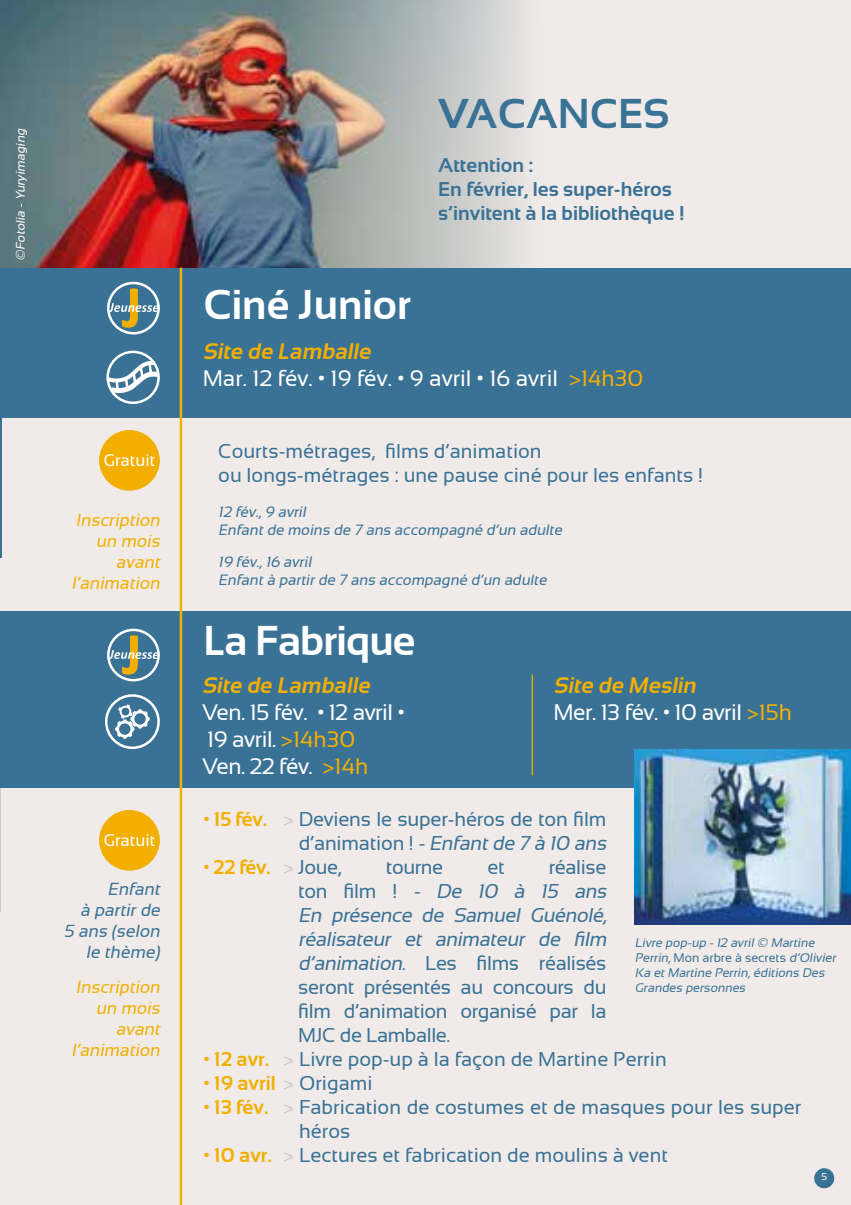
<style>
.page{position:relative;width:851px;height:1205px;background:#fff}
.page>*{position:absolute;margin:0;border:0;box-sizing:border-box;transform-origin:0 0}
.t1{font:700 41.75px "Sansation";letter-spacing:-.01em;color:#fff}
.t2{font:700 41.75px "Sansation";color:#3a7296}
.t3{font:22.5px/27px "Sansation";letter-spacing:-.02em;color:#fff}
.t4{font:22.5px/27px "Sansation";color:#fff}
.t5{font:italic 700 22.5px "Sansation";color:#f2af00}
.t6{font:20px/24px "Sansation";color:#3a7296}
.t7{font:20px/24px "Sansation";letter-spacing:-.02em;color:#3a7296}
.t8{font:700 20px/24px "Sansation";color:#3a7296}
.t9{font:700 20px "Sansation";color:#f2af00}
.t10{font:italic 17.5px/21px "Sansation";color:#f2af00;text-align:right}
.t11{font:italic 17.5px/21px "Sansation";color:#3a7296;text-align:right}
.t12{font:16.75px "Sansation";color:#fff}
.t13{font:italic 15px/18px "Sansation";color:#3a7296}
.t14{font:italic 12.5px/15px "Sansation";color:#3a7296}
.t15{font:italic 12.5px "Sansation";color:#fff}
.t16{font:10px "Sansation";color:#fff}
.s1{font-weight:700;font-style:italic;color:#f2af00}
.s2{color:#f2af00}
.s3{font-weight:700;color:#f2af00}
.s4{color:#cfc9c6}
.s5{font-style:italic}
.s6{font-weight:400;color:#cfc9c6}
.s7{font-weight:400;color:#3a7296}
.s8{font-style:normal}
</style>
<div class="page">
<div style="left:0;top:0;width:850px;height:1205px;background:#f0ebe9"></div>
<hr style="left:0;top:374px;width:1px;height:183px;background:#3a7296">
<div style="left:0;top:268px;width:850px;height:149px;background:#3a7296"></div>
<svg style="left:109px;top:288px;width:50px;height:40px"></svg>
<div style="left:107px;top:282px;width:53px;height:52px;border:2px solid #fff;border-radius:50%"></div>
<div style="left:0;top:611px;width:850px;height:177px;background:#3a7296"></div>
<svg style="left:109px;top:635px;width:50px;height:40px"></svg>
<div style="left:107px;top:629px;width:53px;height:52px;border:2px solid #fff;border-radius:50%"></div>
<div style="left:106px;top:351px;width:54px;height:53px;border:2px solid #fff;border-radius:50%"></div>
<svg style="left:106px;top:360px;width:54px;height:34px"></svg>
<div style="left:105px;top:694px;width:55px;height:55px;border:2px solid #fff;border-radius:50%"></div>
<svg style="left:115px;top:704px;width:35px;height:35px"></svg>
<img style="left:0;top:0;width:525px;height:268px">
<hr style="left:180px;top:268px;width:2px;height:937px;background:#f2af00">
<div style="left:99px;top:430px;width:61px;height:61px;background:#f2af00;border-radius:50%"></div>
<div style="left:99px;top:810px;width:61px;height:61px;background:#f2af00;border-radius:50%"></div>
<hr style="left:531px;top:674px;width:2px;height:101px;background:#f2af00">
<img style="left:634px;top:749px;width:216px;height:175px">
<div style="left:814px;top:1168px;width:20px;height:20px;background:#3a7296;border-radius:50%"></div>
<p class="t15" style="left:13px;top:261px;width:136px;rotate:-90deg">©Fotolia -Yuryimaging</p>
<p class="t12" style="left:104px;top:451px;width:53px">Gratuit</p>
<p class="t10" style="left:71px;top:509px;width:93px">Inscription un mois avant l’animation</p>
<p class="t12" style="left:104px;top:831px;width:53px">Gratuit</p>
<p class="t11" style="left:64px;top:878px;width:101px">Enfant<br>à partirde<br>5 ans (selon le thème)</p>
<p class="t10" style="left:71px;top:977px;width:93px">Inscription un mois avant l’animation</p>
<h1 class="t2" style="left:438px;top:90px;width:233px">VACANCES</h1>
<p class="t8" style="left:438px;top:153px;width:248px">Attention :<br>En février, les super-héros s’invitent à la bibliothèque !</p>
<h1 class="t1" style="left:203px;top:281px;width:209px">Ciné Junior</h1>
<p class="t4" style="left:203px;top:338px;width:442px"><span class="s1">Site de Lamballe<br></span>Mar. 12 fév. • 19 fév. • 9 avril • 16 avril <span class="s2">&gt;14h30</span></p>
<p class="t6" style="left:218px;top:439px;width:486px">Courts-métrages, films d’animation<br>ou longs-métrages : une pause ciné pour les enfants !</p>
<p class="t13" style="left:218px;top:503px;width:348px">12 fév.,9 avril<br>Enfantde moins de 7 ans accompagné d’un adulte</p>
<p class="t13" style="left:218px;top:553px;width:333px">19 fév.,16 avril<br>Enfantà partirde 7 ans accompagné d’un adulte</p>
<h1 class="t1" style="left:203px;top:617px;width:214px">La Fabrique</h1>
<p class="t5" style="left:202px;top:672px;width:174px">Site de Lamballe</p>
<p class="t3" style="left:202px;top:698px;width:204px">Ven. 15 fév. • 12 avril •<br>19 avril. <span class="s2">&gt;14h30<br></span>Ven. 22 fév. <span class="s2">&gt;14h</span></p>
<p class="t3" style="left:553px;top:671px;width:240px"><span class="s1">Site de Meslin<br></span>Mer. 13 fév. • 10 avril <span class="s2">&gt;15h</span></p>
<p class="t6" style="left:203px;top:807px;width:408px;text-align:right"><span class="s3">• 15 fév.</span> <span class="s4">&gt;</span> Deviens le super-héros de ton film d’animation ! <span class="s5">-Enfantde 7 à 10 ans</span></p>
<p class="t9" style="left:203px;top:856px;width:140px">• 22 fév. <span class="s6">&gt;</span> <span class="s7">Joue,</span></p>
<p class="t6" style="left:386px;top:855px;width:59px">tourne</p>
<p class="t6" style="left:487px;top:855px;width:19px">et</p>
<p class="t7" style="left:298px;top:855px;width:313px;text-indent:250px">réalise t o n fi l m ! <span class="s5">- De 10 à 15 ans<br>En présence de Samuel Guénolé, réalisateur et animateur de film d’animation.</span> Les films réalisés seront présentés au concours du film d’animation organisé par la<br>MJC de Lamballe.</p>
<p class="t6" style="left:203px;top:1047px;width:465px"><span class="s3">• 12 avr.</span> <span class="s4">&gt;</span> Livre pop-up à la façon de Martine Perrin</p>
<p class="t9" style="left:203px;top:1072px;width:171px">• 19 avril <span class="s6">&gt;</span> <span class="s7">Origami</span></p>
<p class="t6" style="left:299px;top:1095px;width:503px;text-indent:-96px"><span class="s3">• 13 fév.</span> <span class="s4">&gt;</span> Fabrication de costumes et de masques pour les super héros</p>
<p class="t6" style="left:203px;top:1143px;width:466px"><span class="s3">• 10 avr.</span> <span class="s4">&gt;</span> Lectures et fabrication de moulins à vent</p>
<p class="t14" style="left:634px;top:935px;width:205px">Livre pop-up -12 avril© Martine<br>Perrin,<span class="s8">M o n a r b re à s e c re t s</span> d’Olivier<br>Ka etMartine Perrin,éditions Des<br>Grandes personnes</p>
<p class="t16" style="left:821px;top:1171px;width:7px">5</p>
</div>
